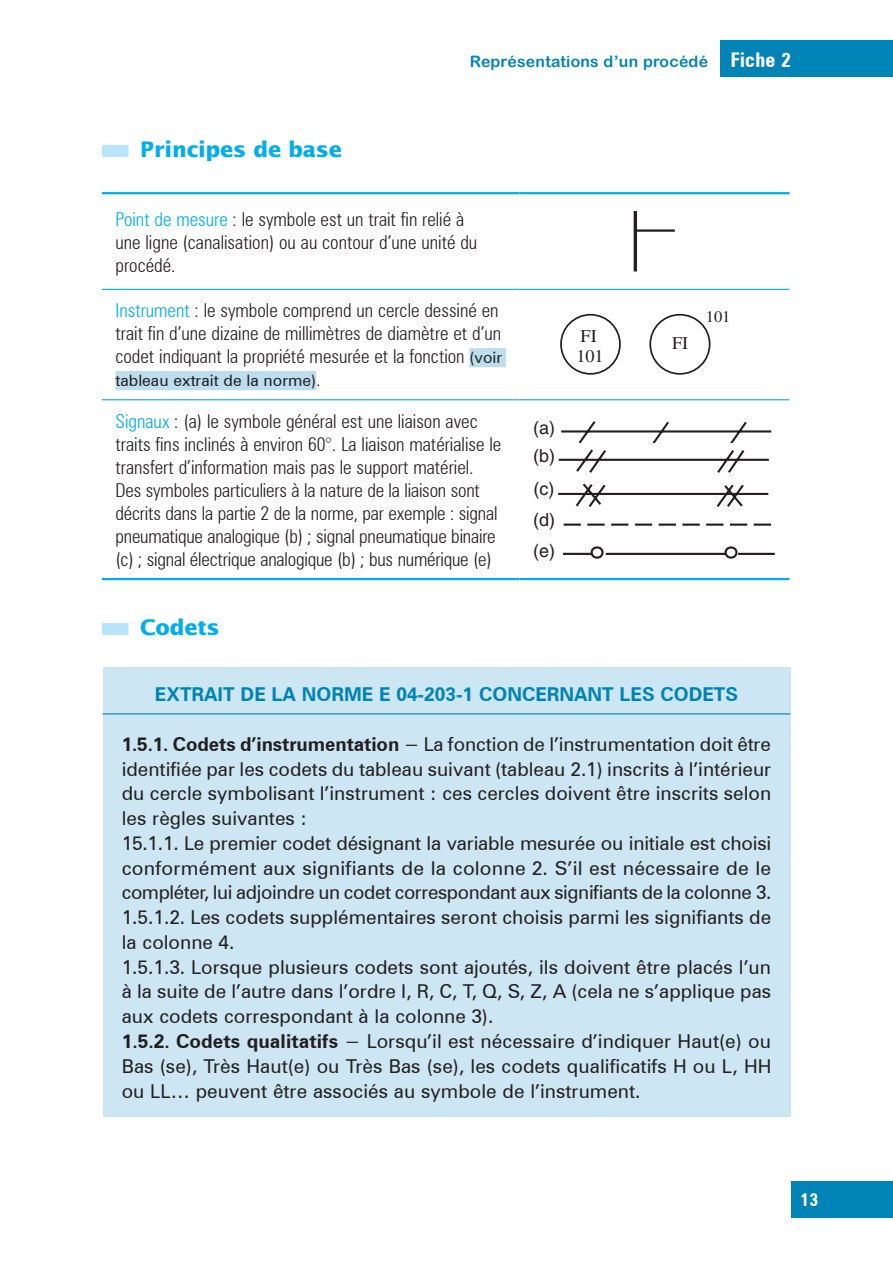
<style>
.page{position:relative;width:893px;height:1276px;background:#fff}
.page>*{position:absolute;margin:0;border:0;box-sizing:border-box;transform-origin:0 0}
.t1{font:700 21.38px "Lucida Sans Std";letter-spacing:-.01em;color:#00aeef}
.t2{font:19.12px/24.8px "Zurich BT";color:#231f20}
.t3{font:300 condensed 19.12px/22.9px "Zurich BT";color:#231f20}
.t4{font:700 19.12px "Zurich BT";color:#0083b6}
.t5{font:18px/31.5px "Helvetica LT Std";color:#231f20;text-align:justify}
.t6{font:18px/27.9px "Helvetica";color:#231f20}
.t7{font:18px "Zurich Bold Condensed BT";color:#fff}
.t8{font:17.78px/20.5px "Times";color:#231f20}
.t9{font:16.2px "Times";color:#231f20}
.t10{font:15.75px "Arial Rounded MT Bold";letter-spacing:.015em;color:#0083b6}
.t11{font:15.75px "Zurich BT";color:#231f20}
.s1{font-family:"Zurich Bold Condensed BT";font-size:20.25px;color:#fff}
.s2{color:#00aeef}
.s3{font-weight:400;font-stretch:normal;font-size:15.75px}
.s4{font-weight:300;font-stretch:condensed;font-size:19.12px}
.s5{font-family:"Helvetica LT Std"}
.s6{font-weight:700}
</style>
<div class="page">
<div style="left:721px;top:40px;width:172px;height:37px;background:#0083b6"></div>
<div style="left:791px;top:1181px;width:102px;height:36px;background:#0083b6"></div>
<div style="left:102px;top:145px;width:26px;height:12px;background:#b9e5fa"></div>
<div style="left:102px;top:623px;width:26px;height:12px;background:#b9e5fa"></div>
<hr style="left:102px;top:192px;width:417px;height:2px;background:#00aeef">
<hr style="left:519px;top:192px;width:270px;height:2px;background:#00aeef">
<hr style="left:102px;top:578px;width:417px;height:2px;background:#00aeef">
<hr style="left:519px;top:578px;width:270px;height:2px;background:#00aeef">
<hr style="left:102px;top:289px;width:417px;height:1px;background:#00aeef">
<hr style="left:519px;top:289px;width:270px;height:1px;background:#00aeef">
<hr style="left:102px;top:399px;width:417px;height:1px;background:#00aeef">
<hr style="left:519px;top:399px;width:270px;height:1px;background:#00aeef">
<hr style="left:634px;top:211px;width:3px;height:60px;background:#231f20">
<hr style="left:635px;top:229px;width:40px;height:3px;background:#231f20">
<div style="left:469px;top:348px;width:37px;height:19px;background:#bcdeee"></div>
<div style="left:115px;top:371px;width:201px;height:19px;background:#bcdeee"></div>
<div style="left:560px;top:314px;width:61px;height:61px;border:2px solid #231f20;border-radius:50%"></div>
<div style="left:649px;top:314px;width:61px;height:61px;border:2px solid #231f20;border-radius:50%"></div>
<svg style="left:558px;top:421px;width:213px;height:86px"></svg>
<svg style="left:563px;top:523px;width:18px;height:2px"></svg>
<svg style="left:587px;top:523px;width:18px;height:2px"></svg>
<svg style="left:611px;top:523px;width:17px;height:2px"></svg>
<svg style="left:635px;top:523px;width:17px;height:2px"></svg>
<svg style="left:659px;top:523px;width:17px;height:2px"></svg>
<svg style="left:682px;top:523px;width:18px;height:2px"></svg>
<svg style="left:706px;top:523px;width:17px;height:2px"></svg>
<svg style="left:730px;top:523px;width:17px;height:2px"></svg>
<svg style="left:754px;top:523px;width:17px;height:2px"></svg>
<svg style="left:563px;top:546px;width:212px;height:13px"></svg>
<div style="left:592px;top:547px;width:10px;height:10px;background:#fff;border-radius:50%"></div>
<div style="left:590px;top:546px;width:13px;height:12px;border:2px solid #231f20;border-radius:50%"></div>
<div style="left:103px;top:667px;width:687px;height:449px;background:#cde6f3"></div>
<hr style="left:103px;top:713px;width:687px;height:1px;background:#0083b6">
<p class="t1" style="left:140px;top:137px;width:203px">Principes de base</p>
<p class="t10" style="left:470px;top:52px;width:323px">Représentations d’un procédé <span class="s1">Fiche 2</span></p>
<p class="t3" style="left:115px;top:207px;width:363px"><span class="s2">Point de mesure</span> : le symbole est un trait fin relié à une ligne (canalisation) ou au contour d’une unité du procédé.</p>
<p class="t3" style="left:115px;top:299px;width:388px"><span class="s2">Instrument</span> : le symbole comprend un cercle dessiné en trait fin d’une dizaine de millimètres de diamètre et d’un codet indiquant la propriété mesurée et la fonction <span class="s3">(voir</span></p>
<p class="t11" style="left:115px;top:371px;width:207px">tableau extrait de la norme)<span class="s4">.</span></p>
<p class="t3" style="left:115px;top:409px;width:387px"><span class="s2">Signaux</span> : (a) le symbole général est une liaison avec traits fins inclinés à environ 60°. La liaison matérialise le transfert d’information mais pas le support matériel.<br>Des symboles particuliers à la nature de la liaison sont décrits dans la partie 2 de la norme, par exemple : signal pneumatique analogique (b) ; signal pneumatique binaire (c) ; signal électrique analogique (b) ; bus numérique (e)</p>
<p class="t6" style="left:533px;top:414px;width:23px">(a) <span class="s5">(b)</span></p>
<p class="t5" style="left:533px;top:472px;width:23px">(c) (d) (e)</p>
<p class="t1" style="left:140px;top:615px;width:81px">Codets</p>
<p class="t8" style="left:576px;top:325px;width:29px">FI<br>101</p>
<p class="t8" style="left:672px;top:332px;width:18px">FI</p>
<p class="t9" style="left:706px;top:308px;width:26px">101</p>
<p class="t4" style="left:155px;top:682px;width:585px">EXTRAIT DE LA NORME E 04-203-1 CONCERNANT LES CODETS</p>
<p class="t2" style="left:122px;top:731px;width:651px"><span class="s6">1.5.1. CODETS D’INSTRUMENTATION</span> − La fonction de l’instrumentation doit être identifiée par les codets du tableau suivant (tableau 2.1) inscrits à l’intérieur du cercle symbolisant l’instrument : ces cercles doivent être inscrits selon les règles suivantes :<br>15.1.1. Le premier codet désignant la variable mesurée ou initiale est choisi conformément aux signifiants de la colonne 2. S’il est nécessaire de le compléter, lui adjoindre un codet correspondant aux signifiants de la colonne 3.<br>1.5.1.2. Les codets supplémentaires seront choisis parmi les signifiants de la colonne 4.<br>1.5.1.3. Lorsque plusieurs codets sont ajoutés, ils doivent être placés l’un à la suite de l’autre dans l’ordre I, R, C, T, Q, S, Z, A (cela ne s’applique pas aux codets correspondant à la colonne 3).<br><span class="s6">1.5.2. CODETS QUALITATIFS</span> − Lorsqu’il est nécessaire d’indiquer Haut(e) ou Bas (se), Très Haut(e) ou Très Bas (se), les codets qualificatifs H ou L, HH ou LL… peuvent être associés au symbole de l’instrument.</p>
<p class="t7" style="left:800px;top:1188px;width:19px">13</p>
</div>
